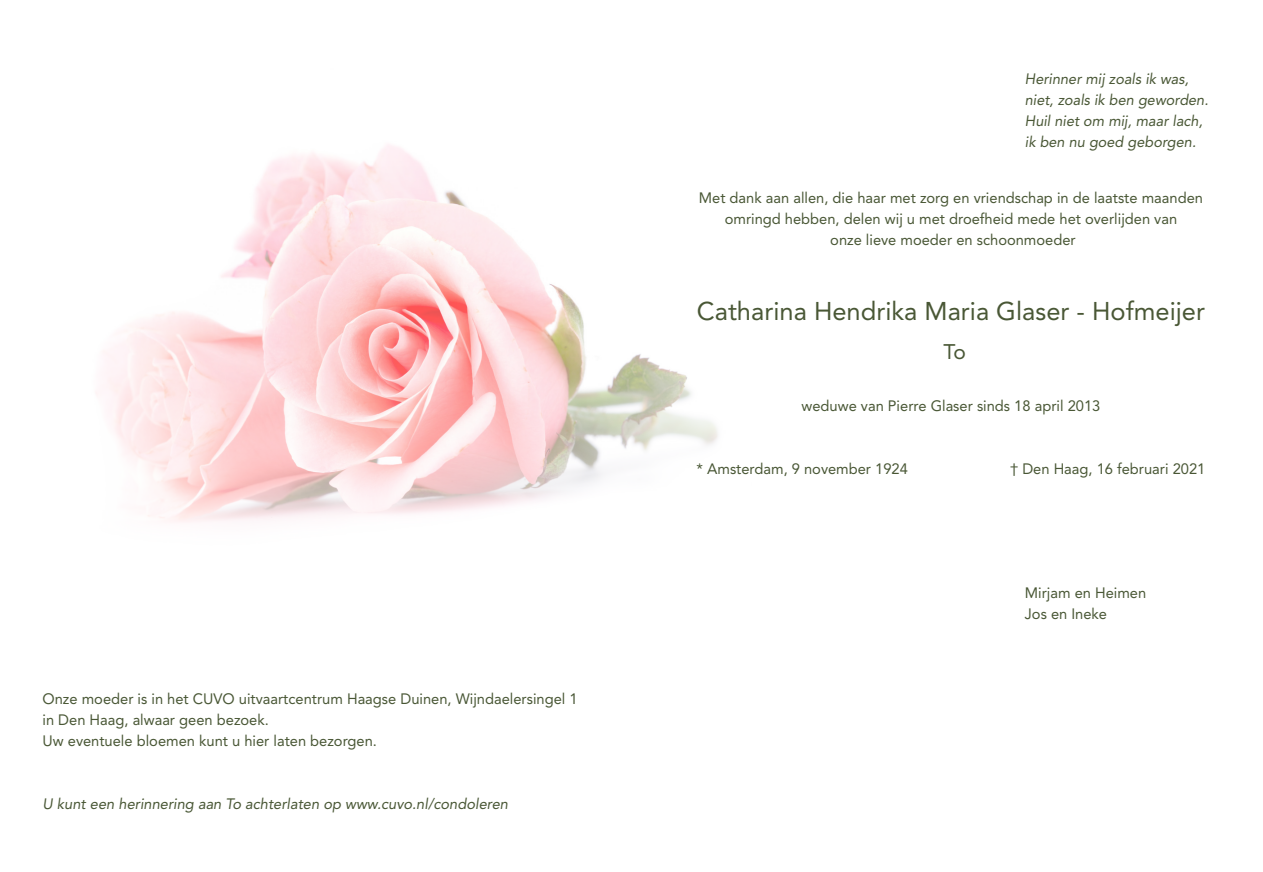
<style>
.page{position:relative;width:1263px;height:872px;background:#fff}
.page>*{position:absolute;margin:0;border:0;box-sizing:border-box;transform-origin:0 0}
.t1{font:25.5px "Avenir LT Std";color:#495735}
.t2{font:21px "Avenir LT Std";color:#495735}
.t3{font:15px/21px "Avenir LT Std";color:#495735;text-align:center}
.t4{font:italic 15px "Avenir LT Std";color:#495735}
</style>
<div class="page">
<img style="left:96px;top:144px;width:622px;height:378px">
<p class="t3" style="left:43px;top:688px;width:537px;text-align:left">Onze moeder is in het CUVO uitvaartcentrum Haagse Duinen, Wijndaelersingel 1 in Den Haag, alwaar geen bezoek.</p>
<p class="t3" style="left:43px;top:730px;width:336px">Uw eventuele bloemen kunt u hier laten bezorgen.</p>
<p class="t4" style="left:43px;top:795px;width:467px">U kunt een herinnering aan To achterlaten op www.cuvo.nl/condoleren</p>
<p class="t4" style="left:1025px;top:70px;width:165px">Herinner mij zoals ik was,</p>
<p class="t4" style="left:1025px;top:91px;width:185px">niet, zoals ik ben geworden.</p>
<p class="t4" style="left:1025px;top:112px;width:179px">Huil niet om mij, maar lach,</p>
<p class="t4" style="left:1025px;top:133px;width:173px">ik ben nu goed geborgen.</p>
<p class="t3" style="left:699px;top:187px;width:506px">Met dank aan allen, die haar met zorg en vriendschap in de laatste maanden omringd hebben, delen wij u met droefheid mede het overlijden van</p>
<p class="t3" style="left:830px;top:229px;width:247px">onze lieve moeder en schoonmoeder</p>
<p class="t1" style="left:697px;top:296px;width:510px">Catharina Hendrika Maria Glaser - Hofmeijer</p>
<p class="t2" style="left:944px;top:339px;width:24px">To</p>
<p class="t3" style="left:801px;top:395px;width:300px">weduwe van Pierre Glaser sinds 18 april 2013</p>
<p class="t3" style="left:696px;top:458px;width:213px">* Amsterdam, 9 november 1924</p>
<p class="t3" style="left:1010px;top:458px;width:197px">† Den Haag, 16 februari 2021</p>
<p class="t3" style="left:1025px;top:583px;width:123px">Mirjam en Heimen</p>
<p class="t3" style="left:1025px;top:604px;width:84px">Jos en Ineke</p>
</div>
